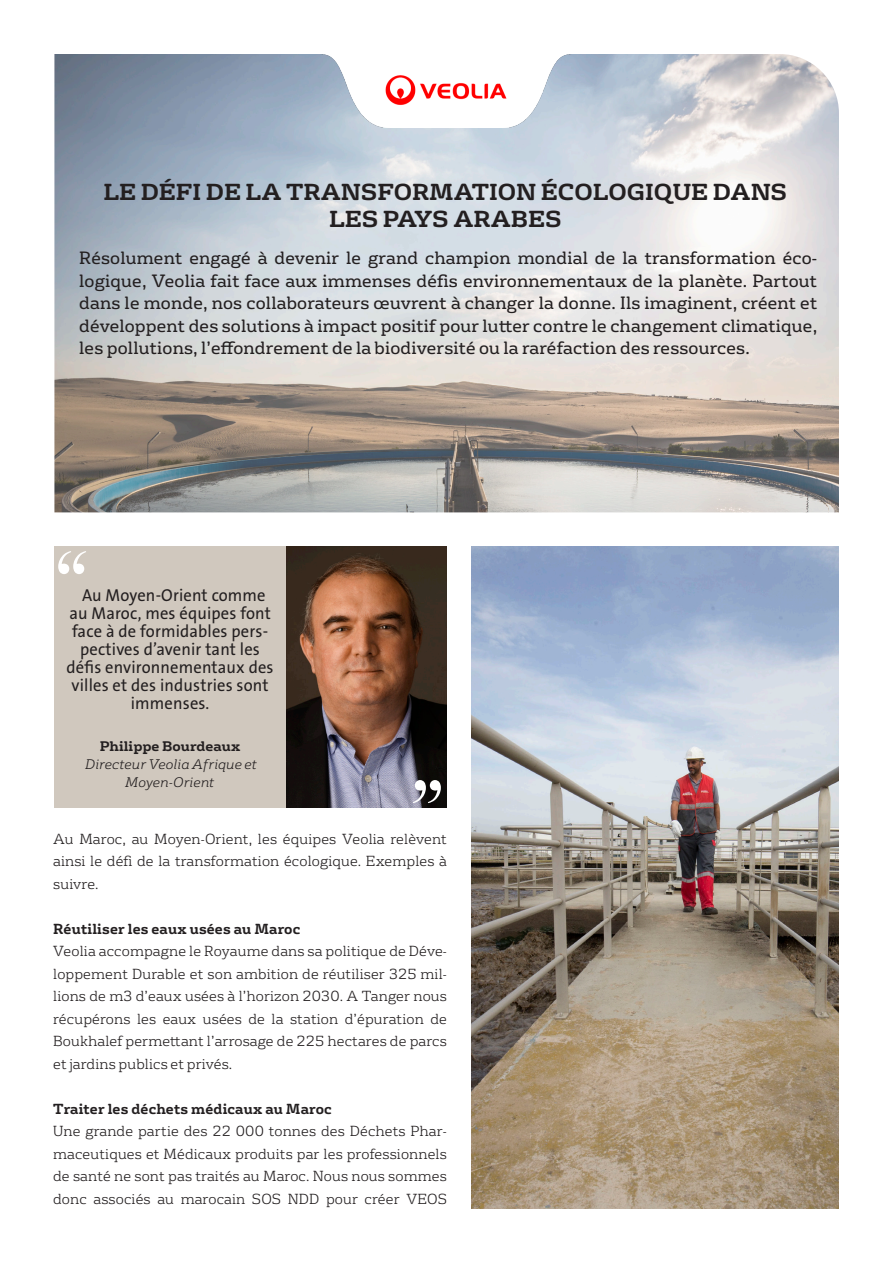
<style>
.page{position:relative;width:893px;height:1263px;background:#fff}
.page>*{position:absolute;margin:0;border:0;box-sizing:border-box;transform-origin:0 0}
.t1{font:90px "Bask Old Face";color:#fff}
.t2{font:700 22.5px/27px "FS Rufus";color:#231f20;text-align:center}
.t3{font:17.4px/22.5px "FS Rufus";letter-spacing:.01em;color:#231f20;text-align:justify;scale:.95 1}
.t4{font:17.4px/18px "The Sans Veolia W5 Pla";letter-spacing:.01em;color:#231f20;text-align:center;scale:.95 1}
.t5{font:300 14.1px/22.5px "FS Rufus";letter-spacing:.01em;color:#231f20;text-align:justify;scale:.95 1}
.t6{font:700 14.1px "FS Rufus";letter-spacing:.01em;color:#231f20;scale:.95 1}
.t7{font:italic 300 13.5px/18px "FS Rufus";color:#231f20;text-align:center}
.t8{font:700 13.5px "FS Rufus";color:#231f20}
</style>
<div class="page">
<img style="left:54px;top:54px;width:785px;height:458px">
<img style="left:321px;top:54px;width:250px;height:74px">
<div style="left:54px;top:546px;width:392px;height:262px;background:#d0c8be"></div>
<img style="left:471px;top:546px;width:368px;height:663px">
<img style="left:287px;top:546px;width:159px;height:262px">
<h2 class="t2" style="left:104px;top:176px;width:685px">LE DÉFI DE LA TRANSFORMATION ÉCOLOGIQUE DANS<br>LES PAYS ARABES</h2>
<p class="t3" style="left:79px;top:246px;width:778px">Résolument engagé à devenir le grand champion mondial de la transformation éco&shy;logique, Veolia fait face aux immenses défis environnementaux de la planète. Partout dans le monde, nos collaborateurs œuvrent à changer la donne. Ils imaginent, créent et développent des solutions à impact positif pour lutter contre le changement climatique, les pollutions, l’effondrement de la biodiversité ou la raréfaction des ressources.</p>
<h1 class="t1" style="left:54px;top:533px;width:38px">“</h1>
<p class="t4" style="left:67px;top:586px;width:219px">Au Moyen-Orient comme<br>au Maroc, mes équipes font face à de formidables pers&shy;pectives d’avenir tant les défis environnementaux des villes et des industries sont immenses.</p>
<p class="t8" style="left:100px;top:734px;width:142px">Philippe Bourdeaux</p>
<p class="t7" style="left:86px;top:753px;width:173px">Directeur Veolia Afrique et<br>Moyen-Orient</p>
<h1 class="t1" style="left:409px;top:762px;width:38px">”</h1>
<p class="t5" style="left:53px;top:826px;width:416px">Au Maroc, au Moyen-Orient, les équipes Veolia relèvent ainsi le défi de la transformation écologique. Exemples à suivre.</p>
<p class="t6" style="left:53px;top:916px;width:262px">Réutiliser les eaux usées au Maroc</p>
<p class="t5" style="left:53px;top:939px;width:416px">Veolia accompagne le Royaume dans sa politique de Déve&shy;loppement Durable et son ambition de réutiliser 325 mil&shy;lions de m3 d’eaux usées à l’horizon 2030. A Tanger nous récupérons les eaux usées de la station d’épuration de Boukhalef permettant l’arrosage de 225 hectares de parcs et jardins publics et privés.</p>
<p class="t6" style="left:53px;top:1096px;width:295px">Traiter les déchets médicaux au Maroc</p>
<p class="t5" style="left:53px;top:1119px;width:416px">Une grande partie des 22 000 tonnes des Déchets Phar&shy;maceutiques et Médicaux produits par les professionnels de santé ne sont pas traités au Maroc. Nous nous sommes donc associés au marocain SOS NDD pour créer VEOS</p>
</div>
